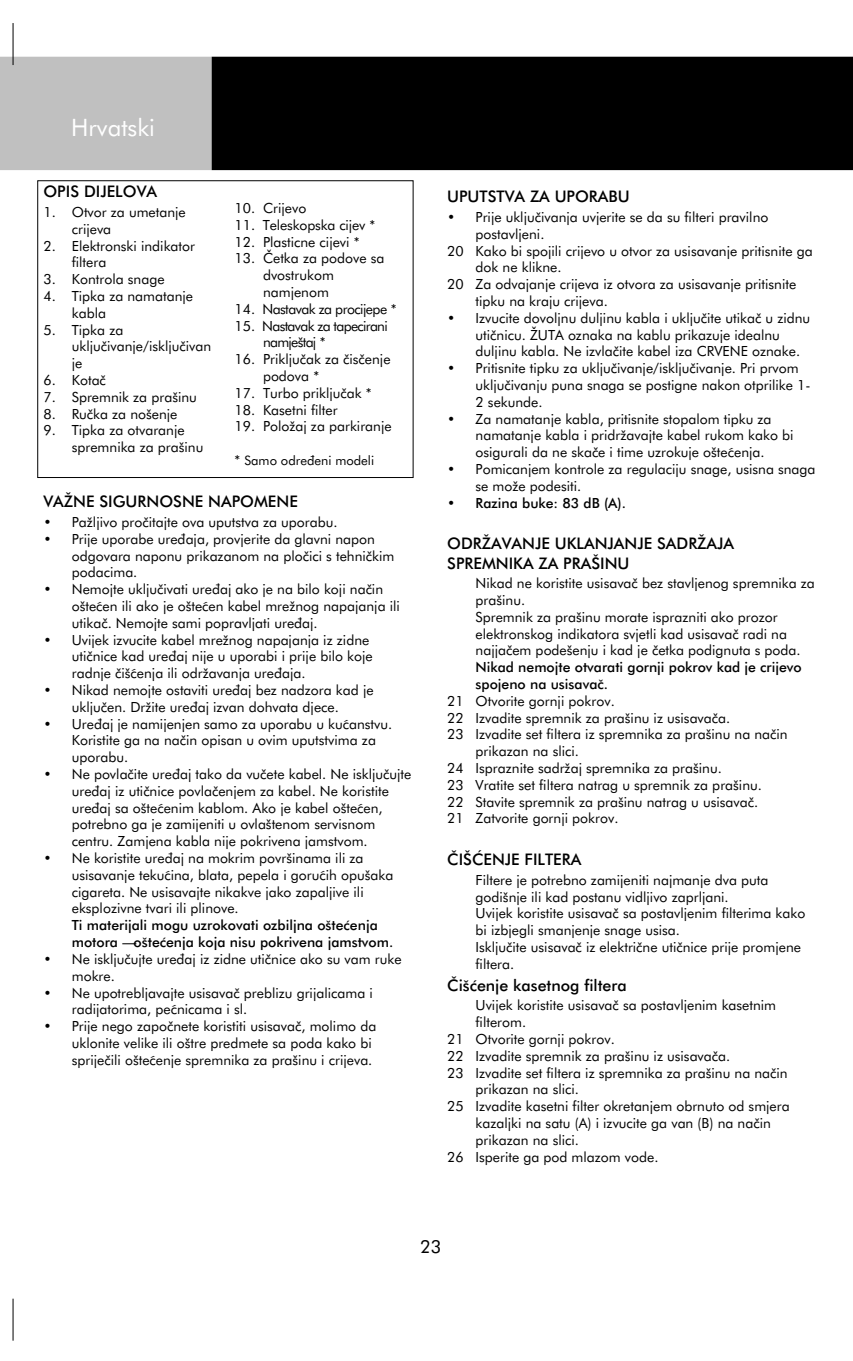
<style>
.page{position:relative;width:853px;height:1361px;background:#fff}
.page>*{position:absolute;margin:0;border:0;box-sizing:border-box;transform-origin:0 0}
.t1{font:24px "Futura Bk HU Book";letter-spacing:-.15em;color:#fff}
.t2{font:18px "Futura Bk HU Book";color:#000}
.t3{font:16px/19.2px "Futura Med HU Medium";letter-spacing:.01em;color:#000}
.t4{font:16px "Futura Med HU Medium";letter-spacing:-.01em;color:#000}
.t5{font:16px "Futura Med HU Medium";color:#000}
.t6{font:16px "Futura Med HU Medium";letter-spacing:-.065em;color:#000}
.t7{font:16px "Futura Med HU Medium";letter-spacing:-.11em;color:#000}
.t8{font:16px "Futura Med HU Medium";letter-spacing:-.225em;color:#000}
.t9{font:14px/16.8px "Futura Bk HU Book";letter-spacing:-.01em;color:#000}
.t10{font:14px/16.8px "Futura Med HU Medium";color:#000}
.t11{font:14px "Futura Bk HU Book";letter-spacing:-.055em;color:#000}
.t12{font:14px/16.8px "Futura Bk HU Book";letter-spacing:-.035em;color:#000}
.t13{font:14px/16.8px "Futura Bk HU Book";letter-spacing:-.07em;color:#000}
.t14{font:14px/16.8px "Futura Bk HU Book";letter-spacing:-.05em;color:#000}
.t15{font:14px/16.8px "Futura Bk HU Book";letter-spacing:-.095em;color:#000}
.t16{font:14px "Futura Bk HU Book";letter-spacing:-.04em;color:#000}
.t17{font:14px "Futura Bk HU Book";letter-spacing:-.12em;color:#000}
.t18{font:14px "Futura Bk HU Book";letter-spacing:-.125em;color:#000}
.t19{font:14px "Futura Bk HU Book";letter-spacing:-.03em;color:#000}
.t20{font:14px "Futura Bk HU Book";letter-spacing:-.17em;color:#000}
.t21{font:13px "Futura Bk HU Book";color:#000}
.s1{font-size:14px}
.s2{font-family:"Futura Bk HU Book"}
</style>
<div class="page">
<div style="left:0;top:57px;width:211px;height:113px;background:#c0c0c0"></div>
<div style="left:211px;top:57px;width:641px;height:113px;background:#000"></div>
<hr style="left:13px;top:1298px;width:1px;height:42px;background:#000">
<hr style="left:13px;top:23px;width:1px;height:42px;background:#000">
<div style="left:37px;top:180px;width:376px;height:298px;border:1px solid #000"></div>
<h1 class="t1" style="left:71px;top:117px;width:85px">H rvats k i</h1>
<p class="t8" style="left:43px;top:184px;width:114px">O PIS D IJELO VA</p>
<p class="t15" style="left:72px;top:205px;width:112px;text-indent:-28px">1. O tvor za um e tanje crije va</p>
<p class="t9" style="left:72px;top:238px;width:125px;text-indent:-28px">2. Ele k trons k i indik ator fi lte ra</p>
<p class="t9" style="left:43px;top:272px;width:119px">3. Kontrola s nage</p>
<p class="t9" style="left:72px;top:289px;width:120px;text-indent:-28px">4. Tipk a za nam atanje k abla</p>
<p class="t13" style="left:72px;top:322px;width:141px;text-indent:-28px">5. Tipk a za<br>uk ljučivanje /is k ljučivan je</p>
<p class="t9" style="left:43px;top:373px;width:68px">6. Kotač</p>
<p class="t9" style="left:43px;top:390px;width:153px">7. Spre m nik za praš inu</p>
<p class="t9" style="left:43px;top:406px;width:132px">8. Ručk a za noš e nje</p>
<p class="t12" style="left:43px;top:423px;width:139px">9 . Tipk a za otvaranje</p>
<p class="t9" style="left:72px;top:440px;width:132px">s pre m nik a za praš inu</p>
<p class="t19" style="left:234px;top:202px;width:73px">10. Crije vo</p>
<p class="t9" style="left:234px;top:218px;width:148px">11. Te le sk opsk a cije v*</p>
<p class="t17" style="left:234px;top:236px;width:132px">12. Plas ticne cije vi *</p>
<p class="t9" style="left:263px;top:251px;width:123px;text-indent:-28px">13. Č e tk a za podove sa dvos truk om<br>nam je nom</p>
<p class="t16" style="left:234px;top:303px;width:169px">14. Nastavak za procije pe *</p>
<p class="t14" style="left:263px;top:318px;width:126px;text-indent:-28px">15. Nastavak za tape cirani nam je štaj*</p>
<p class="t12" style="left:263px;top:352px;width:126px;text-indent:-28px">16. Prik ljučak za čis če nje podova *</p>
<p class="t9" style="left:234px;top:386px;width:144px">17. Turbo prik ljučak *</p>
<p class="t9" style="left:234px;top:402px;width:155px">18. Kas e tni filte r<br>19 . Položajza park iranje</p>
<p class="t21" style="left:234px;top:455px;width:146px"><span class="s1">*</span>Sam o odre đe ni m ode li</p>
<p class="t4" style="left:43px;top:494px;width:256px">VAŽNE SIGURNO SNE NAPO MENE</p>
<p class="t11" style="left:43px;top:516px;width:297px">• Pažljivo pročitajte ova uputs tva za uporab u.</p>
<p class="t9" style="left:72px;top:531px;width:320px;text-indent:-28px">• Prije uporab e ure đaja, provje rite da glavni napon odgovara naponu prik azanom na pločici s te h ničk im podacim a.</p>
<p class="t9" style="left:72px;top:582px;width:334px;text-indent:-28px">• Ne m ojte uk ljučivati ure đajak o je na b ilo k oji način<br>oš te će n ili ak o je oš te će n k ab e lm re žnog napajanja ili utik ač. Ne m ojte s am i popravljati ure đaj.</p>
<p class="t9" style="left:72px;top:632px;width:299px;text-indent:-28px">• Uvije k izvucite k ab e lm re žnog napajanja iz zidne utičnice k ad ure đajnije u uporab i i prije b ilo k oje radnje čiš će nja ili održavanja ure đaja.</p>
<p class="t9" style="left:43px;top:683px;width:328px;text-align:center">• Nik ad ne m ojte os taviti ure đajb e z nadzora k ad je uk ljuče n. D ržite ure đajizvan doh vata dje ce .</p>
<p class="t9" style="left:72px;top:716px;width:323px;text-indent:-28px">• Ure đajje nam ije nje n sam o za uporabu u k ućanstvu.<br>Koris tite ga na način opis an u ovim uputs tvim a za uporab u.</p>
<p class="t9" style="left:72px;top:767px;width:338px;text-indent:-28px">• Ne povlačite ure đajtak o da vuče te k ab e l. Ne is k ljučujte ure đajiz utičnice povlače nje m za k ab e l. Ne k oris tite<br>ure đajsa ošte će nim k ablom .Ak o je k abe lošte će n, potre bno ga je zam ije niti u ovlaš te nom s e rvis nom<br>ce ntru. Z am je na k abla nije pok rive na jam s tvom .</p>
<p class="t9" style="left:72px;top:851px;width:323px;text-indent:-28px">• Ne k oris tite ure đajna m ok rim površ inam a ili za<br>us is avanje te k ućina, blata, pe pe la i gorućih opuš ak a cigare ta. Ne us is avajte nik ak ve jak o zapaljive ili<br>e k s plozivne tvari ili plinove .</p>
<p class="t10" style="left:72px;top:918px;width:325px">Ti m ate rijali m ogu uzrok ovati ozb iljna ošte će nja<br>m otora —ošte će nja k oja nis u pok rive na jam stvom .</p>
<p class="t9" style="left:72px;top:951px;width:328px;text-indent:-28px">• Ne is k ljučujte ure đajiz zidne utičnice ak o s u vam ruk e mokre.</p>
<p class="t9" style="left:72px;top:985px;width:302px;text-indent:-28px">• Ne upotre bljavajte us is avačpre blizu grijalicam a i radijatorim a, pe ćnicam a i s l.</p>
<p class="t9" style="left:72px;top:1019px;width:306px;text-indent:-28px">• Prije ne go započne te k oris titi us is avač, m olim o da uk lonite ve lik e ili oštre pre dm e te sa poda k ak o bi s prije čili oš te će nje s pre m nik a za praš inu i crije va.</p>
<p class="t6" style="left:447px;top:189px;width:182px">UPUTSTVA Z A UPO RABU</p>
<p class="t11" style="left:447px;top:211px;width:322px">• Prije uk ljučivanja uvje rite s e da s u filte ri pravilno</p>
<p class="t18" style="left:475px;top:228px;width:72px">pos tavlje ni.</p>
<p class="t9" style="left:447px;top:243px;width:367px">20 Kak o b i s pojili crije vo u otvor za us is avanje pritis nite ga</p>
<p class="t9" style="left:475px;top:260px;width:89px">dok ne k lik ne .</p>
<p class="t9" style="left:447px;top:277px;width:347px">20 Z a odvajanje crije va iz otvora za us is avanje pritis nite</p>
<p class="t11" style="left:475px;top:295px;width:135px">tipk u na k raju crije va.</p>
<p class="t9" style="left:475px;top:311px;width:335px;text-indent:-28px">• Izvucite dovoljnu duljinu k abla i uk ljučite utik aču zidnu utičnicu. ŽUTA oznak a na k ablu prik azuje ide alnu duljinu k abla. Ne izvlačite k ab e liza CRVENE oznak e .</p>
<p class="t9" style="left:475px;top:361px;width:335px;text-indent:-28px">• Pritis nite tipk u za uk ljučivanje /is k ljučivanje . Pri prvom<br>uk ljučivanju puna s naga s e pos tigne nak on otprilik e 1-<br>2sekunde.</p>
<p class="t9" style="left:475px;top:411px;width:319px;text-indent:-28px">• Z a nam atanje k abla, pritis nite s topalom tipk u za nam atanje k abla i pridržavajte k ab e lruk om k ak o b i os igurali da ne s k ače i tim e uzrok uje oš te će nja.</p>
<p class="t9" style="left:475px;top:462px;width:341px;text-indent:-28px">• Pom icanje m k ontrole za re gulaciju s nage , us is na s naga s e m ože pode s iti.</p>
<p class="t10" style="left:447px;top:495px;width:182px"><span class="s2">•</span> Razina buk e : 83 dB(A).</p>
<p class="t3" style="left:447px;top:535px;width:287px">O D RŽAVANJE UKLANJANJE SAD RŽAJA<br>SPREMNIK A Z A PRAŠINU</p>
<p class="t9" style="left:475px;top:576px;width:341px">Nik ad ne k oris tite us is avačb e z s tavlje nog s pre m nik a za praš inu.<br>Spre m nik za praš inu m orate is prazniti ak o prozor<br>e le k trons k og indik atora svje tli k ad us is avačradi na najjače m pode š e nju i k ad je če tk a podignuta s poda.</p>
<p class="t10" style="left:475px;top:660px;width:327px">Nik ad ne m ojte otvarati gornji pok rovk ad je crije vo spoje no na usisavač.</p>
<p class="t9" style="left:447px;top:693px;width:171px">21 O tvorite gornji pok rov.</p>
<p class="t9" style="left:447px;top:710px;width:286px">22 Izvadite s pre m nik za praš inu iz us is avača.</p>
<p class="t9" style="left:447px;top:727px;width:342px">23 Izvadite s e tfilte ra iz s pre m nik a za praš inu na način</p>
<p class="t9" style="left:475px;top:744px;width:106px">prik azan na s lici.</p>
<p class="t9" style="left:447px;top:761px;width:278px">24 Is praznite s adržajs pre m nik a za praš inu.</p>
<p class="t9" style="left:447px;top:777px;width:318px">23 Vratite s e tfilte ra natrag u s pre m nik za praš inu.</p>
<p class="t9" style="left:447px;top:794px;width:314px">22 Stavite s pre m nik za praš inu natrag u us is avač.</p>
<p class="t9" style="left:447px;top:811px;width:174px">21 Z atvorite gornji pok rov.</p>
<p class="t7" style="left:447px;top:852px;width:134px">Č IŠĆ ENJE FILTERA</p>
<p class="t9" style="left:475px;top:872px;width:331px">Filte re je potre bno zam ije niti najm anje dva puta<br>godiš nje ili k ad pos tanu vidljivo zaprljani.<br>Uvije k k oris tite us is avačs a pos tavlje nim filte rim a k ak o bi izbje gli s m anje nje s nage us is a.<br>Is k ljučite us is avačiz e le k trične utičnice prije prom je ne filte ra.</p>
<p class="t5" style="left:447px;top:978px;width:181px">Č išće nje k ase tnog filte ra</p>
<p class="t9" style="left:475px;top:998px;width:298px">Uvije k k oris tite us is avačs a pos tavlje nim k as e tnim</p>
<p class="t20" style="left:475px;top:1016px;width:54px">filte rom .</p>
<p class="t9" style="left:447px;top:1032px;width:171px">21 O tvorite gornji pok rov.</p>
<p class="t9" style="left:447px;top:1048px;width:286px">22 Izvadite s pre m nik za praš inu iz us is avača.</p>
<p class="t9" style="left:447px;top:1065px;width:342px">23 Izvadite s e tfilte ra iz s pre m nik a za praš inu na način</p>
<p class="t9" style="left:475px;top:1082px;width:106px">prik azan na s lici.</p>
<p class="t11" style="left:447px;top:1100px;width:344px">25 Izvadite k as e tni filte r ok re tanje m ob rnuto od s m je ra</p>
<p class="t9" style="left:475px;top:1116px;width:297px">k azaljk i na s atu (A) i izvucite ga van (B) na način</p>
<p class="t9" style="left:475px;top:1132px;width:106px">prik azan na s lici.</p>
<p class="t9" style="left:447px;top:1149px;width:214px">26 Is pe rite ga pod m lazom vode .</p>
<p class="t2" style="left:420px;top:1239px;width:23px">23</p>
</div>
